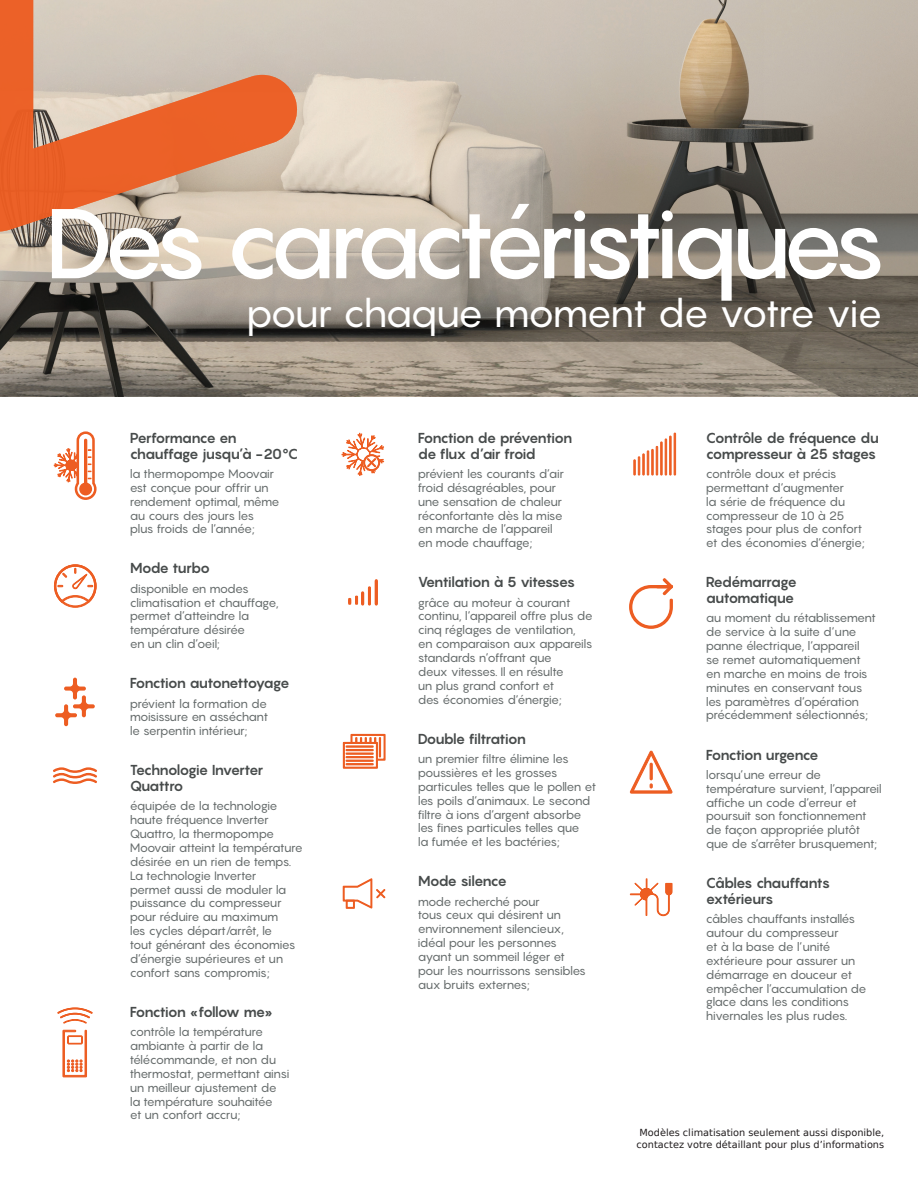
<style>
.page{position:relative;width:918px;height:1188px;background:#fff}
.page>*{position:absolute;margin:0;border:0;box-sizing:border-box;transform-origin:0 0}
.t1{font:500 97.5px "Pangram";letter-spacing:-.12em;color:#fff}
.t2{font:39px "Pangram";letter-spacing:-.06em;color:#fff}
.t3{font:700 14.25px/15.8px "Pangram";letter-spacing:-.08em;color:#474b4b}
.t4{font:12px/13.8px "Pangram";letter-spacing:-.06em;color:#666c6c}
.t5{font:9.75px/12px "DejaVu Sans";color:#231f20}
</style>
<div class="page">
<svg style="left:0;top:0;width:918px;height:396px;background:#a0978a"></svg>
<svg style="left:0;top:0;width:298px;height:232px;background:#d99d7e"></svg>
<svg style="left:54px;top:431px;width:43px;height:69px"></svg>
<svg style="left:54px;top:564px;width:43px;height:44px"></svg>
<svg style="left:55px;top:677px;width:40px;height:50px"></svg>
<svg style="left:53px;top:767px;width:44px;height:17px"></svg>
<svg style="left:57px;top:1007px;width:36px;height:71px"></svg>
<svg style="left:342px;top:432px;width:43px;height:44px"></svg>
<svg style="left:348px;top:579px;width:30px;height:27px"></svg>
<svg style="left:342px;top:733px;width:44px;height:36px"></svg>
<div style="left:346px;top:763px;width:28px;height:2px;border:1px solid #ed5d22"></div>
<svg style="left:342px;top:878px;width:44px;height:31px"></svg>
<svg style="left:634px;top:454px;width:10px;height:21px"></svg>
<div style="left:647px;top:451px;width:2px;height:24px;border:1px solid #ed5d22"></div>
<svg style="left:652px;top:449px;width:1px;height:26px"></svg>
<div style="left:656px;top:446px;width:2px;height:29px;border:1px solid #ed5d22"></div>
<div style="left:674px;top:433px;width:2px;height:42px;border:1px solid #ed5d22"></div>
<div style="left:669px;top:436px;width:2px;height:39px;border:1px solid #ed5d22"></div>
<div style="left:660px;top:442px;width:2px;height:33px;border:1px solid #ed5d22"></div>
<div style="left:665px;top:439px;width:2px;height:36px;border:1px solid #ed5d22"></div>
<svg style="left:629px;top:750px;width:44px;height:44px"></svg>
<svg style="left:630px;top:878px;width:43px;height:38px"></svg>
<svg style="left:629px;top:578px;width:44px;height:51px"></svg>
<h1 class="t1" style="left:45px;top:180px;width:844px">Des caractéristiques</h1>
<h2 class="t2" style="left:246px;top:288px;width:638px">pour chaque moment de votre vie</h2>
<p class="t3" style="left:130px;top:430px;width:170px">Performance en chauffage jusqu’à -20°C</p>
<p class="t4" style="left:130px;top:466px;width:151px">la thermopompe Moovair est conçue pour offrir un rendement optimal, même au cours des jours les plus froids de l’année;</p>
<p class="t3" style="left:130px;top:560px;width:82px">Mode turbo</p>
<p class="t4" style="left:130px;top:581px;width:150px">disponible en modes climatisation et chauffage, permet d’atteindre la température désirée<br>en un clin d’oeil;</p>
<p class="t3" style="left:130px;top:675px;width:161px">Fonction autonettoyage</p>
<p class="t4" style="left:130px;top:696px;width:140px;text-align:justify">prévient la formation de moisissure en asséchant le serpentin intérieur;</p>
<p class="t3" style="left:130px;top:762px;width:135px">Technologie Inverter<br>Quattro</p>
<p class="t4" style="left:130px;top:799px;width:175px">équipée de la technologie haute fréquence Inverter<br>Quattro, la thermopompe<br>Moovair atteint la température désirée en un rien de temps.<br>La technologie Inverter<br>permet aussi de moduler la puissance du compresseur pour réduire au maximum<br>les cycles départ/arrêt, le<br>tout générant des économies d’énergie supérieures et un confort sans compromis;</p>
<p class="t3" style="left:130px;top:1004px;width:145px">Fonction «follow me»</p>
<p class="t4" style="left:130px;top:1025px;width:161px">contrôle la température ambiante à partir de la télécommande, et non du thermostat, permettant ainsi un meilleur ajustement de la température souhaitée<br>et un confort accru;</p>
<p class="t3" style="left:418px;top:430px;width:156px">Fonction de prévention de flux d’air froid</p>
<p class="t4" style="left:418px;top:466px;width:148px">prévient les courants d’air froid désagréables, pour une sensation de chaleur réconfortante dès la mise en marche de l’appareil en mode chauffage;</p>
<p class="t3" style="left:418px;top:574px;width:159px">Ventilation à 5 vitesses</p>
<p class="t4" style="left:418px;top:595px;width:176px">grâce au moteur à courant continu, l’appareil offre plus de cinq réglages de ventilation, en comparaison aux appareils standards n’offrant que<br>deux vitesses. Il en résulte<br>un plus grand confort et<br>des économies d’énergie;</p>
<p class="t3" style="left:418px;top:731px;width:110px">Double filtration</p>
<p class="t4" style="left:418px;top:752px;width:180px">un premier filtre élimine les poussières et les grosses particules telles que le pollen et les poils d’animaux. Le second filtre à ions d’argent absorbe les fines particules telles que<br>la fumée et les bactéries;</p>
<p class="t3" style="left:418px;top:873px;width:91px">Mode silence</p>
<p class="t4" style="left:418px;top:894px;width:170px">mode recherché pour<br>tous ceux qui désirent un environnement silencieux, idéal pour les personnes ayant un sommeil léger et pour les nourrissons sensibles aux bruits externes;</p>
<p class="t3" style="left:706px;top:430px;width:175px">Contrôle de fréquence du compresseur à 25 stages</p>
<p class="t4" style="left:706px;top:466px;width:160px">contrôle doux et précis permettant d’augmenter<br>la série de fréquence du compresseur de 10 à 25 stages pour plus de confort et des économies d’énergie;</p>
<p class="t3" style="left:706px;top:574px;width:93px">Redémarrage automatique</p>
<p class="t4" style="left:706px;top:611px;width:172px">au moment du rétablissement de service à la suite d’une panne électrique, l’appareil se remet automatiquement en marche en moins de trois minutes en conservant tous les paramètres d’opération précédemment sélectionnés;</p>
<p class="t3" style="left:706px;top:746px;width:115px">Fonction urgence</p>
<p class="t4" style="left:706px;top:767px;width:177px">lorsqu’une erreur de température survient, l’appareil affiche un code d’erreur et poursuit son fonctionnement de façon appropriée plutôt que de s’arrêter brusquement;</p>
<p class="t3" style="left:706px;top:875px;width:126px">Câbles chauffants extérieurs</p>
<p class="t4" style="left:706px;top:912px;width:162px">câbles chauffants installés autour du compresseur<br>et à la base de l’unité extérieure pour assurer un démarrage en douceur et empêcher l’accumulation de glace dans les conditions hivernales les plus rudes.</p>
<p class="t5" style="left:637px;top:1126px;width:249px">Modèles climatisation seulement aussi disponible, contactez votre détaillant pour plus d’informations</p>
</div>
